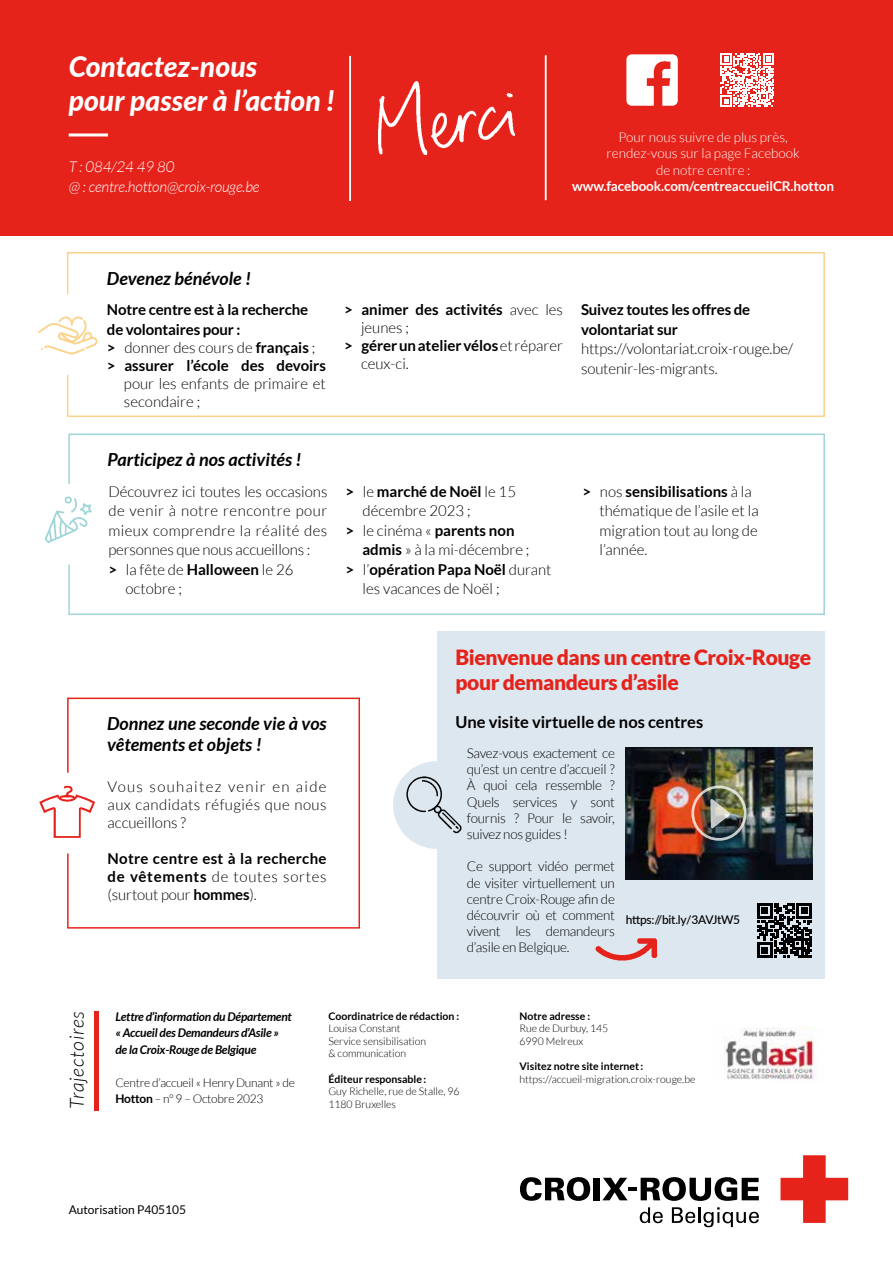
<style>
.page{position:relative;width:893px;height:1263px;background:#fff}
.page>*{position:absolute;margin:0;border:0;box-sizing:border-box;transform-origin:0 0}
.t1{font:italic 800 28.35px/34px "Lato";color:#fff}
.t2{font:900 21px/25.2px "Lato";letter-spacing:-.02em;color:#e5231b}
.t3{font:italic 300 19.5px "Lato";letter-spacing:.04em;color:#000}
.t4{font:italic 700 18px/21px "Lato";color:#000}
.t5{font:700 16.5px "Lato";color:#000}
.t6{font:300 15px/19.5px "Lato";color:#000}
.t7{font:700 15px/18px "Lato";color:#000}
.t8{font:italic 300 15px/20.2px "Lato";letter-spacing:-.01em;color:#fff}
.t9{font:300 15px "Lato";letter-spacing:.03em;color:#000}
.t10{font:300 15px "Lato";letter-spacing:.035em;color:#000}
.t11{font:300 13.5px/16.2px "Lato";letter-spacing:-.02em;color:#000;text-align:justify}
.t12{font:300 13.5px/16.5px "Lato";color:#fff;text-align:center}
.t13{font:700 13.5px "Lato";letter-spacing:-.01em;color:#fff}
.t14{font:italic 700 12px/16.5px "Lato";letter-spacing:-.02em;color:#000}
.t15{font:300 12px/16.5px "Lato";letter-spacing:-.02em;color:#000}
.t16{font:500 12px "Lato";letter-spacing:-.02em;color:#000}
.t17{font:12px "Lato";color:#000}
.t18{font:300 10.5px/12.6px "Lato";color:#000}
.t19{font:700 10.5px "Lato";color:#000}
.s1{font-weight:300}
.s2{font-weight:700}
</style>
<div class="page">
<div style="left:0;top:0;width:893px;height:236px;background:#e5231b"></div>
<svg style="left:780px;top:1155px;width:68px;height:68px"></svg>
<svg style="left:520px;top:1177px;width:70px;height:24px"></svg>
<div style="left:593px;top:1178px;width:7px;height:22px;background:#000"></div>
<svg style="left:602px;top:1177px;width:157px;height:24px"></svg>
<svg style="left:640px;top:1207px;width:23px;height:16px"></svg>
<svg style="left:672px;top:1207px;width:87px;height:20px"></svg>
<div style="left:94px;top:1011px;width:5px;height:99px;background:#e5231b"></div>
<img style="left:626px;top:54px;width:52px;height:52px">
<svg style="left:544px;top:55px;width:3px;height:146px"></svg>
<svg style="left:349px;top:55px;width:2px;height:146px"></svg>
<hr style="left:69px;top:133px;width:39px;height:3px;background:#fff">
<img style="left:379px;top:81px;width:135px;height:73px">
<div style="left:67px;top:252px;width:758px;height:165px;border:2px solid #fdd38a"></div>
<div style="left:26px;top:294px;width:81px;height:81px;background:#fff;border-radius:50%"></div>
<img style="left:37px;top:316px;width:61px;height:39px">
<div style="left:67px;top:698px;width:293px;height:231px;border:2px solid #e5231b"></div>
<div style="left:26px;top:773px;width:81px;height:80px;background:#fff;border-radius:50%"></div>
<img style="left:39px;top:785px;width:56px;height:53px">
<div style="left:68px;top:434px;width:757px;height:181px;border:2px solid #9fd5d8"></div>
<div style="left:28px;top:484px;width:80px;height:81px;background:#fff;border-radius:50%"></div>
<img style="left:44px;top:496px;width:48px;height:47px">
<img style="left:724px;top:1028px;width:93px;height:52px">
<svg style="left:721px;top:53px;width:53px;height:54px"></svg>
<div style="left:438px;top:632px;width:387px;height:347px;background:#dde7ef"></div>
<img style="left:626px;top:747px;width:186px;height:132px">
<svg style="left:708px;top:794px;width:25px;height:37px"></svg>
<div style="left:691px;top:785px;width:56px;height:56px;border:3px solid #fff;border-radius:50%"></div>
<svg style="left:757px;top:903px;width:55px;height:55px"></svg>
<img style="left:595px;top:938px;width:63px;height:23px">
<img style="left:393px;top:761px;width:69px;height:88px">
<h1 class="t1" style="left:69px;top:49px;width:267px">Contactez-nous<br>pour passer à l’action !</h1>
<p class="t8" style="left:69px;top:157px;width:192px">T : 084/24 49 80<br>@ : centre.hotton@croix-rouge.be</p>
<p class="t12" style="left:606px;top:129px;width:195px">Pour nous suivre de plus près, rendez-vous sur la page Facebook de notre centre :</p>
<p class="t13" style="left:572px;top:179px;width:263px">www.facebook.com/centreaccueilCR.hotton</p>
<p class="t4" style="left:107px;top:268px;width:146px">Devenez bénévole !</p>
<p class="t7" style="left:107px;top:300px;width:203px;line-height:19.5px">Notre centre est à la recherche de volontaires pour :</p>
<p class="t7" style="left:107px;top:338px;width:221px">&gt; <span class="s1">donner des cours de</span> français <span class="s1">; </span>&gt; assurer l’école des devoirs</p>
<p class="t6" style="left:124px;top:374px;width:203px;line-height:18px">pour les enfants de primaire et secondaire ;</p>
<p class="t4" style="left:107px;top:449px;width:196px">Participez à nos activités !</p>
<p class="t6" style="left:108px;top:482px;width:221px">Découvrez ici toutes les occasions</p>
<p class="t10" style="left:108px;top:503px;width:220px">de venir à notre rencontre pour</p>
<p class="t9" style="left:108px;top:522px;width:220px">mieux comprendre la réalité des</p>
<p class="t6" style="left:108px;top:540px;width:203px">personnes que nous accueillons :</p>
<p class="t6" style="left:108px;top:560px;width:186px"><span class="s2">&gt;</span> la fête de <span class="s2">Halloween</span> le 26</p>
<p class="t6" style="left:125px;top:579px;width:58px">octobre ;</p>
<p class="t7" style="left:344px;top:300px;width:221px">&gt; animer des activités <span class="s1">avec les</span></p>
<p class="t6" style="left:361px;top:318px;width:49px">jeunes ;</p>
<p class="t7" style="left:344px;top:336px;width:221px">&gt; gérer un atelier vélos <span class="s1">et réparer</span></p>
<p class="t6" style="left:361px;top:354px;width:49px">ceux-ci.</p>
<p class="t7" style="left:581px;top:300px;width:171px;line-height:19.5px">Suivez toutes les offres de volontariat sur</p>
<p class="t6" style="left:581px;top:339px;width:214px">https://volontariat.croix-rouge.be/ soutenir-les-migrants.</p>
<p class="t7" style="left:345px;top:482px;width:172px">&gt; <span class="s1">le</span> marché de Noël <span class="s1">le 15</span></p>
<p class="t6" style="left:362px;top:501px;width:110px">décembre 2023 ;</p>
<p class="t7" style="left:345px;top:521px;width:171px">&gt; <span class="s1">le cinéma «</span> parents non</p>
<p class="t6" style="left:362px;top:540px;width:168px"><span class="s2">admis</span> » à la mi-décembre ;</p>
<p class="t7" style="left:345px;top:560px;width:208px">&gt; <span class="s1">l’</span>opération Papa Noël <span class="s1">durant</span></p>
<p class="t6" style="left:362px;top:579px;width:139px">les vacances de Noël ;</p>
<p class="t6" style="left:599px;top:482px;width:161px;text-indent:-17px"><span class="s2">&gt;</span> nos <span class="s2">sensibilisations</span> à la thématique de l’asile et la migration tout au long de l’année.</p>
<p class="t4" style="left:107px;top:713px;width:221px">Donnez une seconde vie à vos vêtements et objets !</p>
<p class="t6" style="left:108px;top:778px;width:221px;line-height:18px;text-align:justify">Vous souhaitez venir en aide aux candidats réfugiés que nous accueillons ?</p>
<p class="t7" style="left:108px;top:849px;width:220px;text-align:justify">Notre centre est à la recherche de vêtements <span class="s1">de toutes sortes (surtout pour</span> hommes<span class="s1">).</span></p>
<h2 class="t2" style="left:456px;top:644px;width:357px">Bienvenue dans un centre Croix-Rouge pour demandeurs d’asile</h2>
<p class="t5" style="left:455px;top:713px;width:249px">Une visite virtuelle de nos centres</p>
<p class="t11" style="left:467px;top:745px;width:150px">Savez-vous exactement ce qu’est un centre d’accueil ?<br>À quoi cela ressemble ?<br>Quels services y sont fournis ? Pour le savoir, suivez nos guides !</p>
<p class="t11" style="left:467px;top:858px;width:150px">Ce support vidéo permet de visiter virtuellement un centre Croix-Rouge afin de découvrir où et comment vivent les demandeurs d’asile en Belgique.</p>
<p class="t16" style="left:626px;top:910px;width:116px">https://bit.ly/3AVJtW5</p>
<p class="t14" style="left:115px;top:1008px;width:178px">Lettre d’information du Département « Accueil des Demandeurs d’Asile » de la Croix-Rouge de Belgique</p>
<p class="t15" style="left:115px;top:1074px;width:181px">Centre d’accueil « Henry Dunant » de<br><span class="s2">Hotton</span> – n° 9 – Octobre 2023</p>
<h3 class="t3" style="left:66px;top:1109px;width:99px;rotate:-90deg">Trajectoires</h3>
<p class="t19" style="left:328px;top:1010px;width:133px">Coordinatrice de rédaction :</p>
<p class="t18" style="left:328px;top:1022px;width:99px">Louisa Constant<br>Service sensibilisation &amp; communication</p>
<p class="t19" style="left:328px;top:1073px;width:99px">Éditeur responsable:</p>
<p class="t18" style="left:328px;top:1085px;width:133px">Guy Richelle, rue de Stalle, 96<br>1180 Bruxelles</p>
<p class="t17" style="left:69px;top:1203px;width:119px">Autorisation P405105</p>
<p class="t19" style="left:519px;top:1010px;width:72px">Notre adresse :</p>
<p class="t18" style="left:519px;top:1022px;width:90px">Rue de Durbuy, 145<br>6990 Melreux</p>
<p class="t19" style="left:519px;top:1060px;width:125px">Visitez notre site internet:</p>
<p class="t18" style="left:519px;top:1072px;width:177px">https://accueil-migration.croix-rouge.be</p>
</div>
